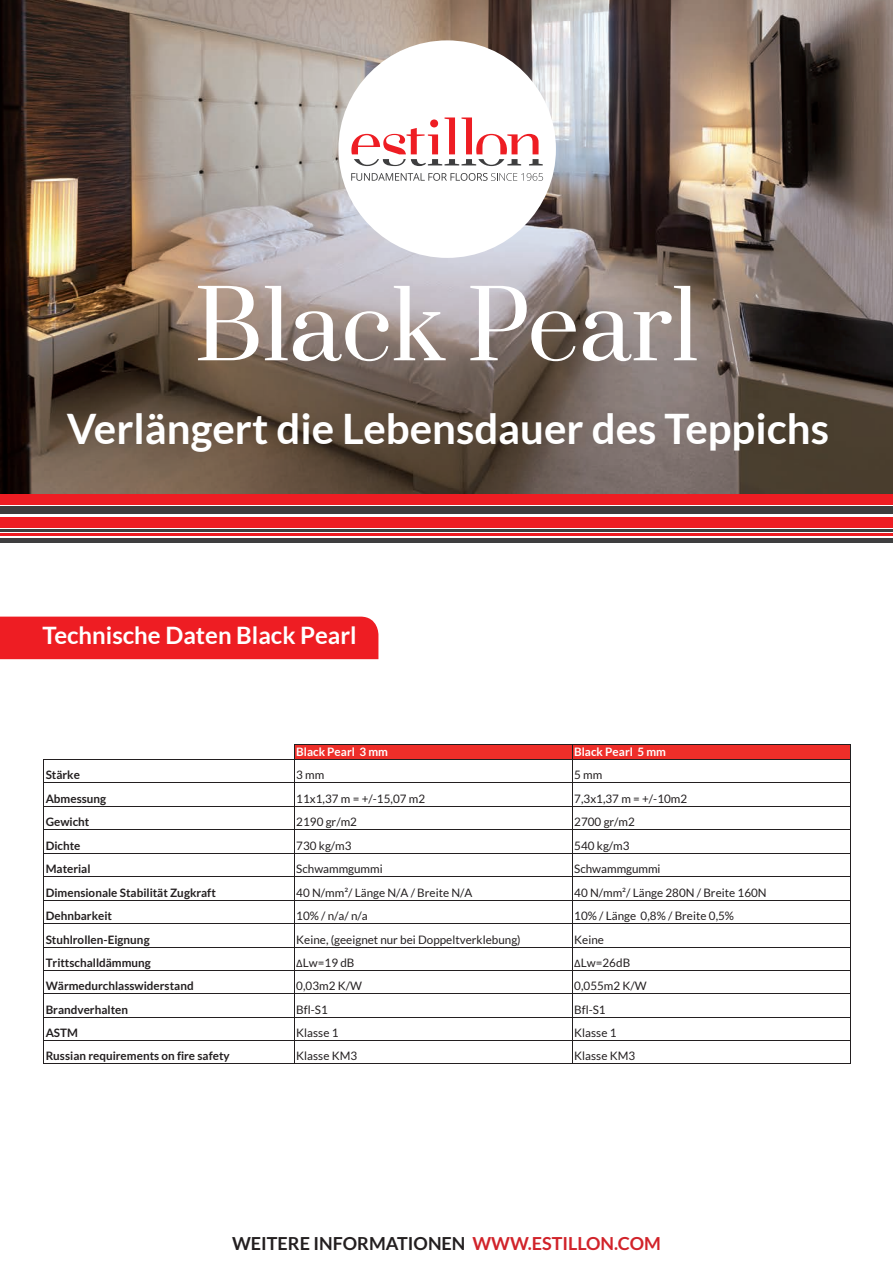
<style>
.page{position:relative;width:893px;height:1263px;background:#fff}
.page>*{position:absolute;margin:0;border:0;box-sizing:border-box;transform-origin:0 0}
.t1{font:93px "Prata";color:#fff}
.t2{font:700 43.5px "Lato";color:#fff}
.t3{font:700 42px "Lato";color:#fff}
.t4{font:700 24px "Lato";color:#fff}
.t5{font:700 18px "Lato";color:#231f20}
.t6{font:11.7px "Lato";color:#231f20}
.t7{font:700 11.7px "Lato";color:#231f20}
.t8{font:700 11.7px "Lato";color:#fff}
.s1{font-family:"Calibri"}
.s2{color:#d1232a}
</style>
<div class="page">
<div style="left:0;top:617px;width:378px;height:42px;background:#ee1d23"></div>
<div style="left:0;top:538px;width:893px;height:5px;background:#3e3e3f"></div>
<hr style="left:0;top:529px;width:893px;height:3px;background:#3e3e3f">
<hr style="left:0;top:533px;width:893px;height:3px;background:#ee1d23">
<div style="left:0;top:517px;width:893px;height:10px;background:#ee1d23"></div>
<div style="left:0;top:506px;width:893px;height:8px;background:#3e3e3f"></div>
<div style="left:0;top:493px;width:893px;height:12px;background:#ee1d23"></div>
<img style="left:0;top:0;width:893px;height:494px">
<div style="left:338px;top:40px;width:218px;height:218px;background:#fff;border-radius:50%"></div>
<svg style="left:351px;top:173px;width:192px;height:8px"></svg>
<svg style="left:351px;top:117px;width:192px;height:49px"></svg>
<div style="left:294px;top:744px;width:556px;height:15px;background:#ee2e29"></div>
<hr style="left:294px;top:744px;width:1px;height:320px;background:#231f20">
<hr style="left:572px;top:745px;width:1px;height:319px;background:#231f20">
<hr style="left:849px;top:745px;width:1px;height:319px;background:#231f20">
<hr style="left:43px;top:759px;width:1px;height:305px;background:#231f20">
<hr style="left:295px;top:744px;width:555px;height:1px;background:#231f20">
<hr style="left:44px;top:759px;width:806px;height:1px;background:#231f20">
<hr style="left:44px;top:782px;width:806px;height:1px;background:#231f20">
<hr style="left:44px;top:806px;width:806px;height:1px;background:#231f20">
<hr style="left:44px;top:829px;width:806px;height:1px;background:#231f20">
<hr style="left:44px;top:853px;width:806px;height:1px;background:#231f20">
<hr style="left:44px;top:876px;width:806px;height:1px;background:#231f20">
<hr style="left:44px;top:900px;width:806px;height:1px;background:#231f20">
<hr style="left:44px;top:923px;width:806px;height:1px;background:#231f20">
<hr style="left:44px;top:946px;width:806px;height:1px;background:#231f20">
<hr style="left:44px;top:970px;width:806px;height:1px;background:#231f20">
<hr style="left:44px;top:993px;width:806px;height:1px;background:#231f20">
<hr style="left:44px;top:1017px;width:806px;height:1px;background:#231f20">
<hr style="left:44px;top:1040px;width:806px;height:1px;background:#231f20">
<hr style="left:44px;top:1063px;width:806px;height:1px;background:#231f20">
<h1 class="t1" style="left:228px;top:274px;width:437px">Solidbase</h1>
<h1 class="t1" style="left:194px;top:274px;width:506px">Black Pearl</h1>
<h2 class="t2" style="left:122px;top:400px;width:653px">HOGE DENSITEIT ONDERVLOER</h2>
<h3 class="t3" style="left:67px;top:413px;width:764px">Verlängert die Lebensdauer des Teppichs</h3>
<h3 class="t4" style="left:43px;top:626px;width:316px">Technische Daten Black Pearl</h3>
<p class="t8" style="left:296px;top:747px;width:93px">Black Pearl 3 mm</p>
<p class="t8" style="left:574px;top:747px;width:93px">Black Pearl 5 mm</p>
<p class="t7" style="left:46px;top:771px;width:36px">Stärke</p>
<p class="t6" style="left:296px;top:770px;width:30px">3 mm</p>
<p class="t6" style="left:574px;top:770px;width:30px">5 mm</p>
<p class="t7" style="left:46px;top:794px;width:62px">Abmessung</p>
<p class="t6" style="left:296px;top:793px;width:130px">11x1,37 m = +/-15,07 m2</p>
<p class="t6" style="left:574px;top:793px;width:115px">7,3x1,37 m = +/-10m2</p>
<p class="t7" style="left:46px;top:818px;width:45px">Gewicht</p>
<p class="t6" style="left:296px;top:817px;width:62px">2190 gr/m2</p>
<p class="t6" style="left:574px;top:817px;width:62px">2700 gr/m2</p>
<p class="t7" style="left:46px;top:841px;width:36px">Dichte</p>
<p class="t6" style="left:296px;top:840px;width:57px">730 kg/m3</p>
<p class="t6" style="left:574px;top:840px;width:57px">540 kg/m3</p>
<p class="t7" style="left:46px;top:864px;width:46px">Material</p>
<p class="t6" style="left:296px;top:864px;width:88px">Schwammgummi</p>
<p class="t6" style="left:574px;top:864px;width:88px">Schwammgummi</p>
<p class="t7" style="left:46px;top:888px;width:172px">Dimensionale Stabilität Zugkraft</p>
<p class="t6" style="left:296px;top:887px;width:178px">40 N/mm²/ Länge N/A / Breite N/A</p>
<p class="t6" style="left:574px;top:887px;width:194px">40 N/mm²/ Länge 280N / Breite 160N</p>
<p class="t7" style="left:46px;top:911px;width:68px">Dehnbarkeit</p>
<p class="t6" style="left:296px;top:910px;width:73px">10% / n/a/ n/a</p>
<p class="t6" style="left:574px;top:910px;width:161px">10% / Länge 0,8% / Breite 0,5%</p>
<p class="t7" style="left:46px;top:935px;width:105px">Stuhlrollen-Eignung</p>
<p class="t6" style="left:296px;top:934px;width:226px">Keine, (geeignet nur bei Doppeltverklebung)</p>
<p class="t6" style="left:574px;top:934px;width:31px">Keine</p>
<p class="t7" style="left:46px;top:958px;width:107px">Trittschalldämmung</p>
<p class="t6" style="left:296px;top:957px;width:60px"><span class="s1">Δ</span>Lw=19 dB</p>
<p class="t6" style="left:574px;top:957px;width:57px"><span class="s1">Δ</span>Lw=26dB</p>
<p class="t7" style="left:46px;top:982px;width:149px">Wärmedurchlasswiderstand</p>
<p class="t6" style="left:296px;top:981px;width:67px">0,03m2 K/W</p>
<p class="t6" style="left:574px;top:981px;width:74px">0,055m2 K/W</p>
<p class="t7" style="left:46px;top:1005px;width:84px">Brandverhalten</p>
<p class="t6" style="left:296px;top:1004px;width:33px">Bfl-S1</p>
<p class="t6" style="left:574px;top:1004px;width:33px">Bfl-S1</p>
<p class="t7" style="left:46px;top:1028px;width:34px">ASTM</p>
<p class="t6" style="left:296px;top:1027px;width:44px">Klasse 1</p>
<p class="t6" style="left:574px;top:1027px;width:44px">Klasse 1</p>
<p class="t7" style="left:46px;top:1051px;width:186px">Russian requirements on fire safety</p>
<p class="t6" style="left:296px;top:1050px;width:62px">Klasse KM3</p>
<p class="t6" style="left:574px;top:1050px;width:62px">Klasse KM3</p>
<h3 class="t5" style="left:232px;top:1233px;width:430px">WEITERE INFORMATIONEN <span class="s2">WWW.ESTILLON.COM</span></h3>
</div>
